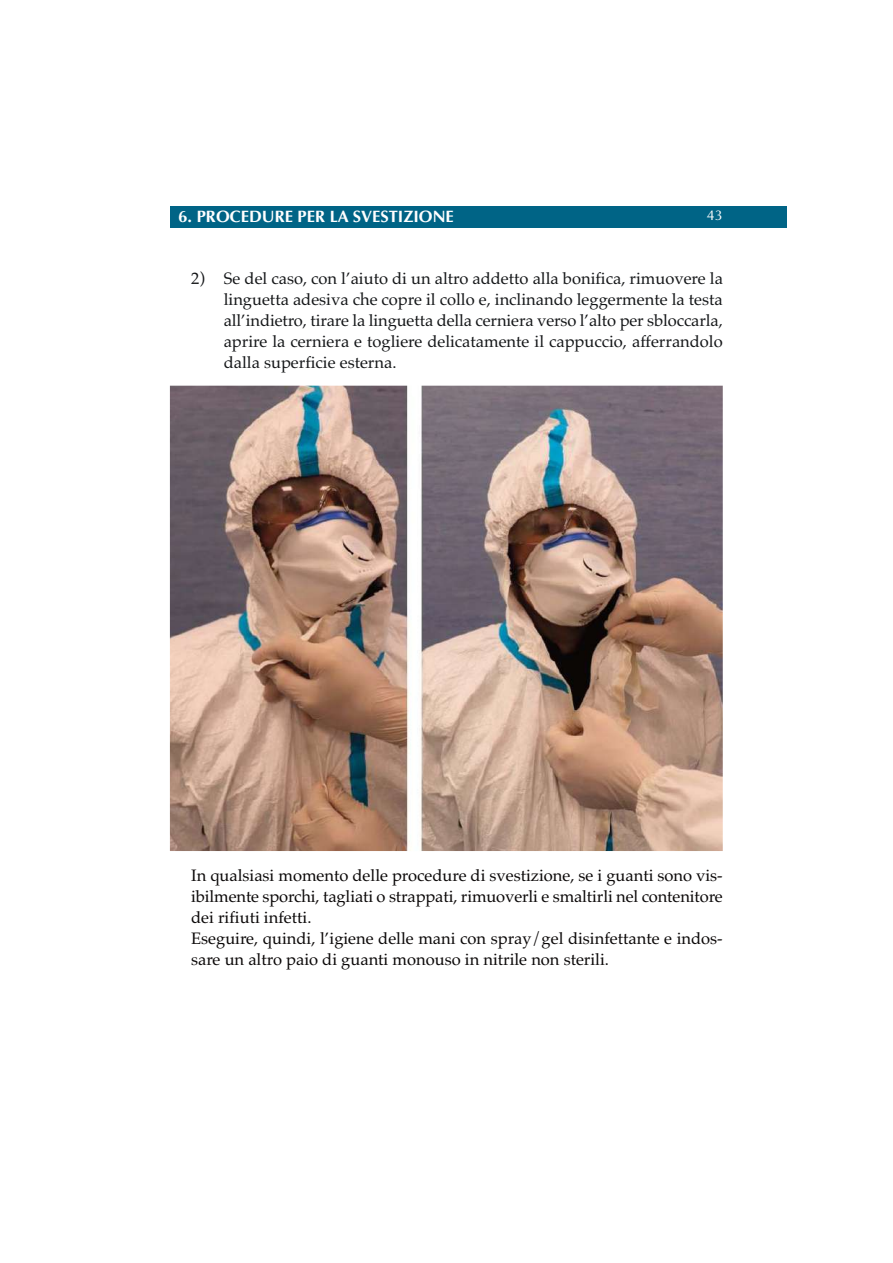
<style>
.page{position:relative;width:893px;height:1263px;background:#fff}
.page>*{position:absolute;margin:0;border:0;box-sizing:border-box;transform-origin:0 0}
.t1{font:16.5px/21px "Palatino";color:#141618;text-align:justify}
.t2{font:16.5px/21px "Palatino";color:#0a0707}
.t3{font:700 16.5px "Optima";color:#fff}
.t4{font:14.25px "Optima";color:#fff}
</style>
<div class="page">
<div style="left:170px;top:206px;width:616px;height:21px;background:#006486"></div>
<img style="left:170px;top:386px;width:553px;height:465px">
<p class="t3" style="left:178px;top:210px;width:277px">6. PROCEDURE PER LA SVESTIZIONE</p>
<p class="t4" style="left:707px;top:210px;width:17px">43</p>
<p class="t1" style="left:224px;top:269px;width:501px;text-indent:-33px">2) Se del caso, con l’aiuto di un altro addetto alla bonifica, rimuovere la linguetta adesiva che copre il collo e, inclinando leggermente la testa all’indietro, tirare la linguetta della cerniera verso l’alto per sbloccarla, aprire la cerniera e togliere delicatamente il cappuccio, afferrandolo dalla superficie esterna.</p>
<p class="t2" style="left:191px;top:866px;width:533px">In qualsiasi momento delle procedure di svestizione, se i guanti sono vis&shy;ibilmente sporchi, tagliati o strappati, rimuoverli e smaltirli nel contenitore dei rifiuti infetti.<br>Eseguire, quindi, l’igiene delle mani con spray/gel disinfettante e indos&shy;sare un altro paio di guanti monouso in nitrile non sterili.</p>
</div>
